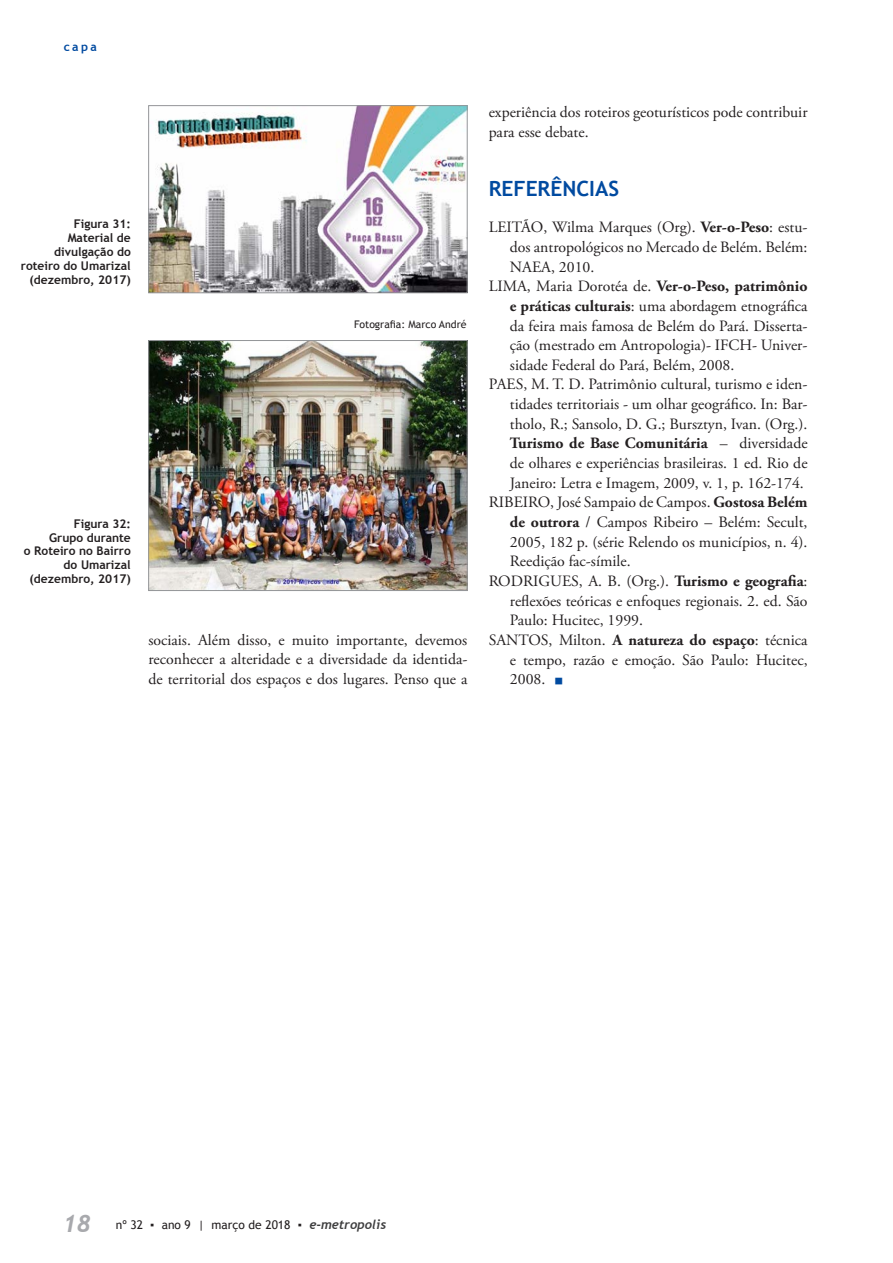
<style>
.page{position:relative;width:893px;height:1263px;background:#fff}
.page>*{position:absolute;margin:0;border:0;box-sizing:border-box;transform-origin:0 0}
.t1{font:30.3px "Trebuchet MS";color:#004aa0}
.subtitulo_artigo_CA{font:700 21px "Trebuchet MS";color:#004aa0}
.referencias{font:15.75px/19.6px "Adobe Garamond Pro";color:#231f20;text-align:justify}
.paragrafo_simples{font:15.75px/19.6px "Adobe Garamond Pro";color:#231f20}
.legenda{font:700 12px/13.8px "Trebuchet MS";color:#231f20;text-align:right}
.t2{font:12px "Trebuchet MS";color:#231f20}
.t3{font:700 12px "Trebuchet MS";color:#004aa0}
.legenda-2{font:10.5px "Trebuchet MS";color:#231f20}
.s1{font-weight:700}
.s2{font-family:"Trebuchet";font-weight:700;font-style:italic;font-size:24px;color:#a8a9ad}
.s3{font-family:"Trebuchet";font-weight:700;font-style:italic;font-size:12.75px;color:#3e3e3f}
</style>
<div class="page">
<img style="left:150px;top:107px;width:315px;height:184px">
<div style="left:148px;top:105px;width:319px;height:188px;border:1px solid #939598"></div>
<img style="left:150px;top:342px;width:315px;height:247px">
<div style="left:148px;top:340px;width:319px;height:251px;border:1px solid #939598"></div>
<p class="t3" style="left:64px;top:40px;width:35px">capa</p>
<p class="legenda" style="left:21px;top:217px;width:111px">Figura 31:<br>Material de divulgação do roteiro do Umarizal (dezembro, 2017)</p>
<p class="legenda-2" style="left:354px;top:318px;width:114px">Fotografia: Marco André</p>
<p class="legenda" style="left:24px;top:516px;width:108px">Figura 32:<br>Grupo durante<br>o Roteiro no Bairro do Umarizal (dezembro, 2017)</p>
<p class="paragrafo_simples" style="left:148px;top:630px;width:320px;text-align:justify">sociais. Além disso, e muito importante, devemos reconhecer a alteridade e a diversidade da identida&shy;de territorial dos espaços e dos lugares. Penso que a</p>
<p class="paragrafo_simples" style="left:489px;top:103px;width:320px">experiência dos roteiros geoturísticos pode contribuir para esse debate.</p>
<p class="subtitulo_artigo_CA" style="left:489px;top:175px;width:132px">REFERÊNCIAS</p>
<p class="referencias" style="left:510px;top:218px;width:299px;text-indent:-21px">LEITÃO, Wilma Marques (Org). <span class="s1">Ver-o-Peso</span>: estu&shy;dos antropológicos no Mercado de Belém. Belém:<br>NAEA, 2010.</p>
<p class="referencias" style="left:510px;top:277px;width:299px;text-indent:-21px">LIMA, Maria Dorotéa de. <span class="s1">Ver-o-Peso, patrimônio e práticas culturais</span>: uma abordagem etnográfica da feira mais famosa de Belém do Pará. Disserta&shy;ção (mestrado em Antropologia)- IFCH- Univer&shy;sidade Federal do Pará, Belém, 2008.</p>
<p class="referencias" style="left:510px;top:375px;width:299px;text-indent:-21px">PAES, M. T. D. Patrimônio cultural, turismo e iden&shy;tidades territoriais - um olhar geográfico. In: Bar&shy;tholo, R.; Sansolo, D. G.; Bursztyn, Ivan. (Org.).<br><span class="s1">Turismo de Base Comunitária</span> – diversidade de olhares e experiências brasileiras. 1 ed. Rio de Janeiro: Letra e Imagem, 2009, v. 1, p. 162-174.</p>
<p class="referencias" style="left:510px;top:493px;width:299px;text-indent:-21px">RIBEIRO, José Sampaio de Campos. <span class="s1">Gostosa Belém de outrora</span> / Campos Ribeiro – Belém: Secult, 2005, 182 p. (série Relendo os municípios, n. 4).<br>Reedição fac-símile.</p>
<p class="referencias" style="left:510px;top:572px;width:299px;text-indent:-21px">RODRIGUES, A. B. (Org.). <span class="s1">Turismo e geografia</span>: reflexões teóricas e enfoques regionais. 2. ed. São Paulo: Hucitec, 1999.</p>
<p class="referencias" style="left:510px;top:631px;width:299px;text-indent:-21px">SANTOS, Milton. <span class="s1">A natureza do espaço</span>: técnica e tempo, razão e emoção. São Paulo: Hucitec, 2008.</p>
<p class="t1" style="left:553px;top:662px;width:12px">▪</p>
<p class="t2" style="left:63px;top:1218px;width:325px"><span class="s2">18</span> nº 32 ▪ ano 9 | março de 2018 ▪ <span class="s3">e-metropolis</span></p>
</div>
